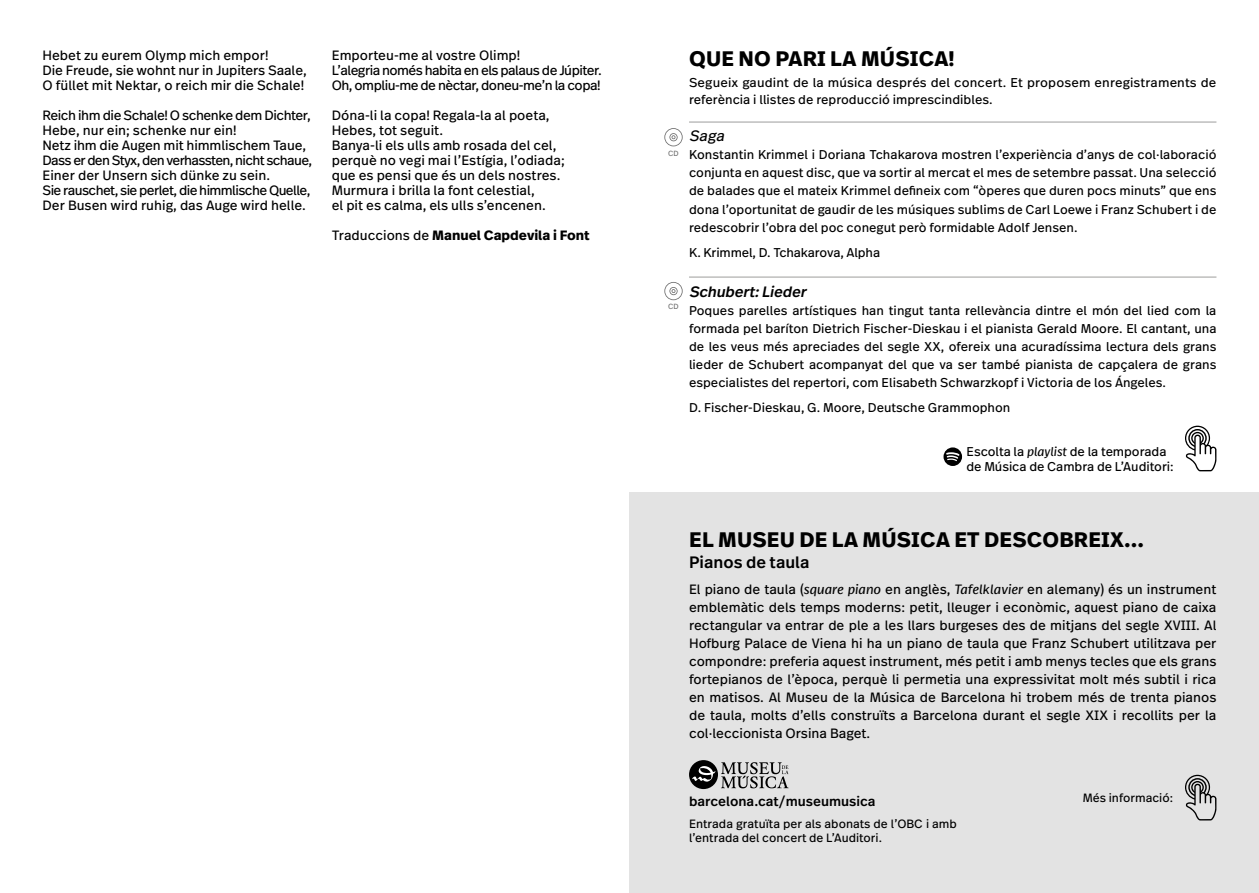
<style>
.page{position:relative;width:1259px;height:893px;background:#fff}
.page>*{position:absolute;margin:0;border:0;box-sizing:border-box;transform-origin:0 0}
.t1{font:700 21px "Real Text Pro";letter-spacing:.01em;color:#000}
.t2{font:500 16.5px "Real Text Pro";color:#000}
.t3{font:italic 500 15px "Real Text Pro";color:#000}
.t4{font:italic 15px "Real Text Pro";color:#000}
.t5{font:13.5px/18px "Real Text Pro";color:#000}
.t6{font:13.5px/15px "Real Text Pro";letter-spacing:-.03em;color:#000}
.t7{font:13.5px/15px "Real Text Pro";letter-spacing:-.04em;color:#000}
.t8{font:700 13.5px "Real Text Pro";color:#000}
.t9{font:500 13.5px "Real Text Pro";color:#000}
.t10{font:12.75px/18px "Real Text Pro";color:#000}
.t11{font:12px/13.5px "Real Text Pro";color:#000}
.t12{font:7.5px "Real Text Pro";color:#6f6f6f}
.s1{font-weight:400}
.s2{font-style:italic}
</style>
<div class="page">
<div style="left:629px;top:493px;width:630px;height:400px;background:#e3e3e3"></div>
<svg style="left:721px;top:762px;width:67px;height:26px"></svg>
<div style="left:689px;top:760px;width:29px;height:29px;background:#000;border-radius:50%"></div>
<svg style="left:691px;top:764px;width:24px;height:19px"></svg>
<hr style="left:689px;top:122px;width:527px;height:1px;background:#9d9d9c">
<hr style="left:689px;top:277px;width:527px;height:1px;background:#9d9d9c">
<svg style="left:664px;top:282px;width:18px;height:18px"></svg>
<svg style="left:943px;top:447px;width:19px;height:19px"></svg>
<svg style="left:664px;top:128px;width:18px;height:18px"></svg>
<svg style="left:1185px;top:426px;width:31px;height:45px"></svg>
<svg style="left:1185px;top:775px;width:31px;height:45px"></svg>
<p class="t5" style="left:43px;top:48px;width:266px;line-height:15px">Hebet zu eurem Olymp mich empor!<br>Die Freude, sie wohnt nur in Jupiters Saale,<br>O füllet mit Nektar, o reich mir die Schale!</p>
<p class="t6" style="left:43px;top:108px;width:271px">Reich ihm die Schale! O schenke dem Dichter, Hebe, nur ein; schenke nur ein!<br>Netz ihm die Augen mit himmlischem Taue, Dass er den Styx, den verhassten, nicht schaue, Einer der Unsern sich dünke zu sein.<br>Sie rauschet, sie perlet, die himmlische Quelle, Der Busen wird ruhig, das Auge wird helle.</p>
<p class="t7" style="left:332px;top:48px;width:272px">Emporteu-me al vostre Olimp!<br>L’alegria només habita en els palaus de Júpiter.<br>Oh, ompliu-me de nèctar, doneu-me’n la copa!</p>
<p class="t5" style="left:332px;top:108px;width:234px;line-height:15px">Dóna-li la copa! Regala-la al poeta, Hebes, tot seguit.<br>Banya-li els ulls amb rosada del cel, perquè no vegi mai l’Estígia, l’odiada; que es pensi que és un dels nostres.<br>Murmura i brilla la font celestial,<br>el pit es calma, els ulls s’encenen.</p>
<p class="t8" style="left:332px;top:226px;width:259px"><span class="s1">Traduccions de</span> Manuel Capdevila i Font</p>
<p class="t12" style="left:668px;top:148px;width:12px">CD</p>
<p class="t12" style="left:668px;top:302px;width:12px">CD</p>
<h1 class="t1" style="left:689px;top:43px;width:267px">QUE NO PARI LA MÚSICA!</h1>
<p class="t10" style="left:689px;top:73px;width:529px;line-height:17.2px">Segueix gaudint de la música després del concert. Et proposem enregistraments de referència i llistes de reproducció imprescindibles.</p>
<p class="t4" style="left:689px;top:126px;width:40px">Saga</p>
<p class="t10" style="left:689px;top:146px;width:529px;text-align:justify">Konstantin Krimmel i Doriana Tchakarova mostren l’experiència d’anys de col·laboració conjunta en aquest disc, que va sortir al mercat el mes de setembre passat. Una selecció de balades que el mateix Krimmel defineix com “òperes que duren pocs minuts” que ens dona l’oportunitat de gaudir de les músiques sublims de Carl Loewe i Franz Schubert i de redescobrir l’obra del poc conegut però formidable Adolf Jensen.</p>
<p class="t10" style="left:689px;top:243px;width:193px">K. Krimmel, D. Tchakarova, Alpha</p>
<p class="t3" style="left:689px;top:281px;width:122px">Schubert:Lieder</p>
<p class="t10" style="left:689px;top:301px;width:529px;text-align:justify">Poques parelles artístiques han tingut tanta rellevància dintre el món del lied com la formada pel baríton Dietrich Fischer-Dieskau i el pianista Gerald Moore. El cantant, una de les veus més apreciades del segle XX, ofereix una acuradíssima lectura dels grans lieder de Schubert acompanyat del que va ser també pianista de capçalera de grans especialistes del repertori, com Elisabeth Schwarzkopf i Victoria de los Ángeles.</p>
<p class="t10" style="left:689px;top:398px;width:323px">D. Fischer-Dieskau, G. Moore, Deutsche Grammophon</p>
<p class="t10" style="left:966px;top:444px;width:209px;line-height:15px">Escolta la <span class="s2">playlist</span> de la temporada de Música de Cambra de L’Auditori:</p>
<h1 class="t1" style="left:689px;top:524px;width:456px">EL MUSEU DE LA MÚSICA ET DESCOBREIX...</h1>
<p class="t2" style="left:689px;top:550px;width:122px">Pianos de taula</p>
<p class="t5" style="left:689px;top:580px;width:529px;text-align:justify">El piano de taula (<span class="s2">square piano</span> en anglès, <span class="s2">Tafelklavier</span> en alemany) és un instrument emblemàtic dels temps moderns: petit, lleuger i econòmic, aquest piano de caixa rectangular va entrar de ple a les llars burgeses des de mitjans del segle XVIII. Al Hofburg Palace de Viena hi ha un piano de taula que Franz Schubert utilitzava per compondre: preferia aquest instrument, més petit i amb menys tecles que els grans fortepianos de l’època, perquè li permetia una expressivitat molt més subtil i rica en matisos. Al Museu de la Música de Barcelona hi trobem més de trenta pianos de taula, molts d’ells construïts a Barcelona durant el segle XIX i recollits per la col·leccionista Orsina Baget.</p>
<p class="t9" style="left:689px;top:791px;width:188px">barcelona.cat/museumusica</p>
<p class="t11" style="left:689px;top:817px;width:269px">Entrada gratuïta per als abonats de l’OBC i amb l’entrada del concert de L’Auditori.</p>
<p class="t11" style="left:1083px;top:791px;width:92px">Més informació:</p>
</div>
